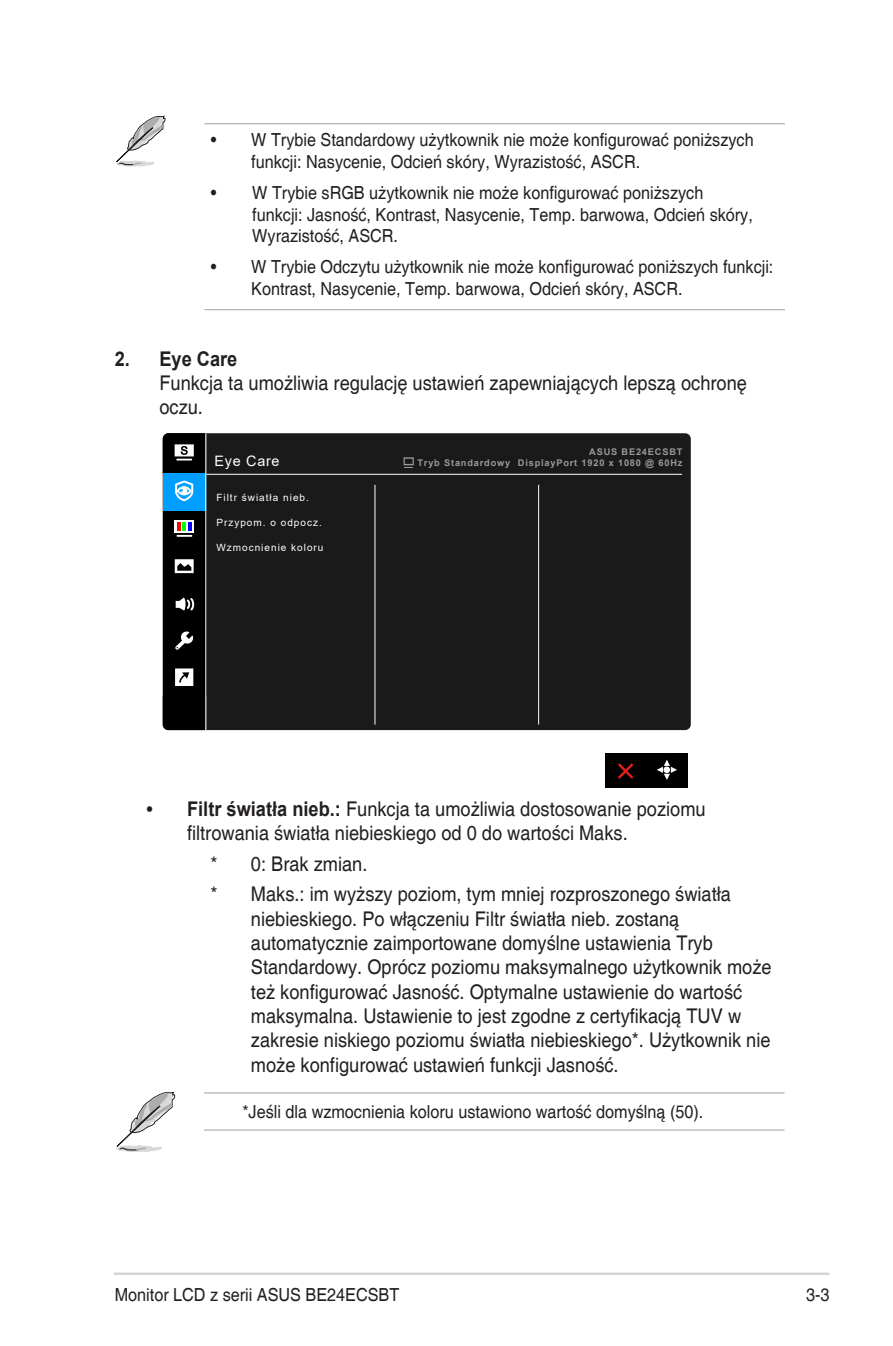
<style>
.page{position:relative;width:893px;height:1346px;background:#fff}
.page>*{position:absolute;margin:0;border:0;box-sizing:border-box;transform-origin:0 0}
.List{font:20.25px/24.3px "Helvetica";color:#231f20;scale:.9 1}
.t1{font:700 20.25px "Helvetica";color:#231f20;scale:.9 1}
.Message_List{font:18px/21.6px "Helvetica";color:#231f20;scale:.9 1}
.t2{font:14.4px "Arial";letter-spacing:.05em;color:#fff}
.t3{font:9.9px "Arial";letter-spacing:.1em;color:#fff}
.t4{font:700 9.22px/10.6px "Arial";letter-spacing:.09em;color:#999;text-align:right}
.s1{font-weight:700}
</style>
<div class="page">
<hr style="left:114px;top:1272px;width:715px;height:3px;background:#d1d2d4">
<hr style="left:204px;top:1092px;width:580px;height:1px;background:#a8a9ad">
<hr style="left:204px;top:1129px;width:580px;height:1px;background:#a8a9ad">
<hr style="left:204px;top:123px;width:581px;height:1px;background:#a8a9ad">
<hr style="left:204px;top:309px;width:581px;height:1px;background:#a8a9ad">
<svg style="left:115px;top:116px;width:51px;height:51px"></svg>
<div style="left:206px;top:433px;width:485px;height:297px;background:#1a1a1a"></div>
<hr style="left:206px;top:474px;width:476px;height:1px;background:#fff">
<hr style="left:375px;top:485px;width:1px;height:239px;background:#fff">
<hr style="left:538px;top:485px;width:1px;height:239px;background:#fff">
<div style="left:605px;top:753px;width:83px;height:34px;background:#000"></div>
<svg style="left:657px;top:759px;width:20px;height:21px"></svg>
<svg style="left:618px;top:763px;width:15px;height:16px"></svg>
<svg style="left:163px;top:433px;width:43px;height:297px;background:#1f303b"></svg>
<svg style="left:403px;top:457px;width:11px;height:11px"></svg>
<svg style="left:116px;top:1091px;width:59px;height:61px"></svg>
<p class="Message_List" style="left:251px;top:130px;width:560px;text-indent:-40px">• W Trybie Standardowy użytkownik nie może konfigurować poniższych funkcji: Nasycenie, Odcień skóry, Wyrazistość, ASCR.</p>
<p class="Message_List" style="left:252px;top:182px;width:558px;text-indent:-41px">• W Trybie sRGB użytkownik nie może konfigurować poniższych funkcji: Jasność, Kontrast, Nasycenie, Temp. barwowa, Odcień skóry,<br>Wyrazistość, ASCR.</p>
<p class="Message_List" style="left:251px;top:257px;width:582px;text-indent:-40px">• W Trybie Odczytu użytkownik nie może konfigurować poniższych funkcji:<br>Kontrast, Nasycenie, Temp. barwowa, Odcień skóry, ASCR.</p>
<p class="t1" style="left:115px;top:345px;width:138px">2. Eye Care</p>
<p class="List" style="left:159px;top:371px;width:654px">Funkcja ta umożliwia regulację ustawień zapewniających lepszą ochronę oczu.</p>
<p class="t4" style="left:417px;top:447px;width:266px">ASUS BE24ECSBT<br>Tryb Standardowy DisplayPort 1920 x 1080 @ 60Hz</p>
<p class="t3" style="left:216px;top:490px;width:94px">Filtr światła nieb.</p>
<p class="t3" style="left:216px;top:515px;width:107px">Przypom. o odpocz.</p>
<p class="t3" style="left:216px;top:540px;width:109px">Wzmocnienie koloru</p>
<p class="t2" style="left:215px;top:451px;width:67px">Eye Care</p>
<p class="List" style="left:187px;top:797px;width:578px;text-indent:-40px"><span class="s1">• Filtr światła nieb.:</span> Funkcja ta umożliwia dostosowanie poziomu filtrowania światła niebieskiego od 0 do wartości Maks.</p>
<p class="List" style="left:210px;top:852px;width:176px">* 0: Brak zmian.</p>
<p class="List" style="left:251px;top:883px;width:580px;text-indent:-40px">* Maks.: im wyższy poziom, tym mniej rozproszonego światła niebieskiego. Po włączeniu Filtr światła nieb. zostaną automatycznie zaimportowane domyślne ustawienia Tryb Standardowy. Oprócz poziomu maksymalnego użytkownik może też konfigurować Jasność. Optymalne ustawienie do wartość maksymalna. Ustawienie to jest zgodne z certyfikacją TUV w zakresie niskiego poziomu światła niebieskiego*. Użytkownik nie może konfigurować ustawień funkcji Jasność.</p>
<p class="Message_List" style="left:242px;top:1101px;width:514px">*Jeśli dla wzmocnienia koloru ustawiono wartość domyślną (50).</p>
<p class="Message_List" style="left:115px;top:1284px;width:318px">Monitor LCD z serii ASUS BE24ECSBT</p>
<p class="Message_List" style="left:806px;top:1284px;width:28px">3-3</p>
</div>
